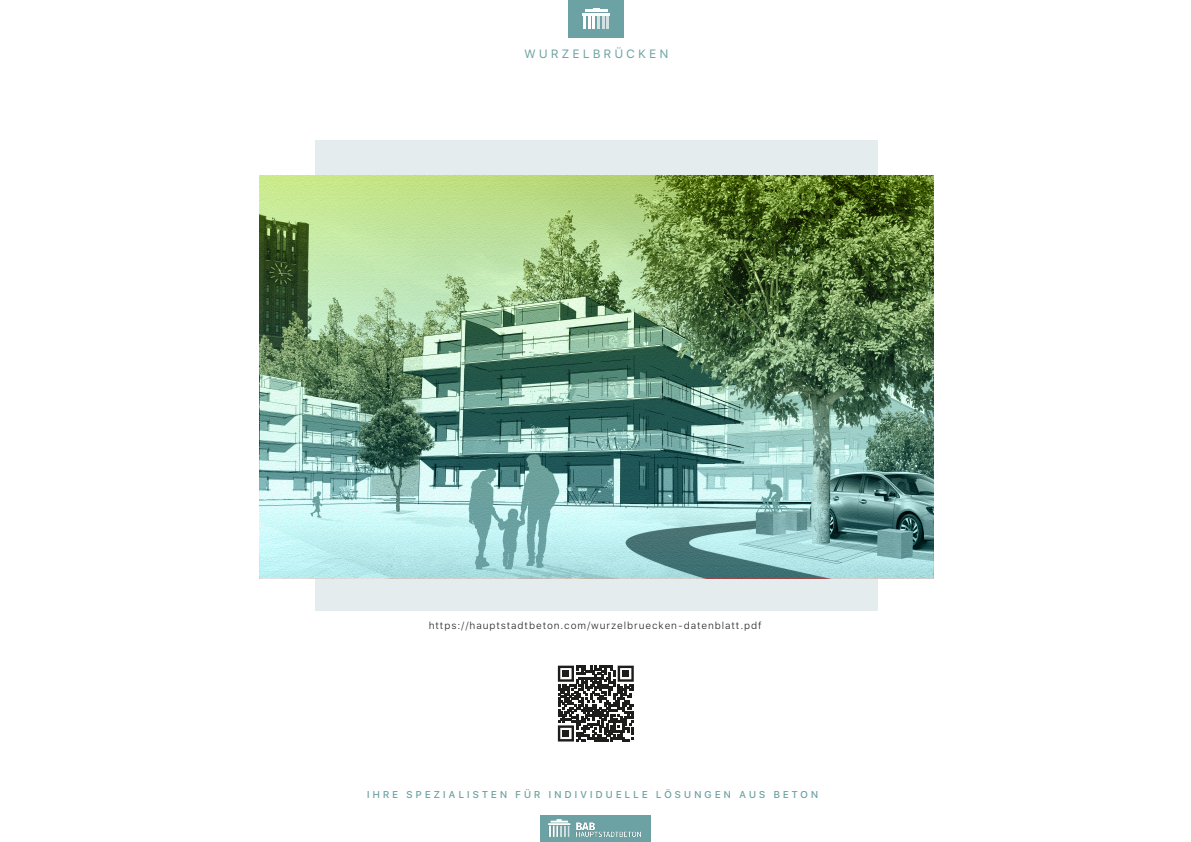
<style>
.page{position:relative;width:1191px;height:842px;background:#fff}
.page>*{position:absolute;margin:0;border:0;box-sizing:border-box;transform-origin:0 0}
.t1{font:12px "SF Pro Display";letter-spacing:.3em;color:#6ca2a4}
.t2{font:300 10px "SF Pro Text";letter-spacing:.09em;color:#1d1d1b}
.t3{font:500 9.9px "SF Pro Display";letter-spacing:.33em;color:#6ca2a4}
</style>
<div class="page">
<div style="left:315px;top:140px;width:562px;height:471px;background:#e5eced"></div>
<div style="left:540px;top:815px;width:111px;height:27px;background:#6ca2a4"></div>
<div style="left:568px;top:0;width:56px;height:38px;background:#6ca2a4"></div>
<img style="left:548px;top:820px;width:92px;height:16px">
<hr style="left:582px;top:13px;width:28px;height:2px;background:#fff">
<hr style="left:585px;top:10px;width:22px;height:2px;background:#fff">
<svg style="left:593px;top:8px;width:6px;height:2px"></svg>
<svg style="left:583px;top:16px;width:26px;height:13px"></svg>
<img style="left:260px;top:176px;width:673px;height:402px">
<svg style="left:558px;top:666px;width:76px;height:75px"></svg>
<div style="left:562px;top:670px;width:7px;height:7px;background:#1d1d1b"></div>
<div style="left:622px;top:670px;width:7px;height:7px;background:#1d1d1b"></div>
<div style="left:562px;top:730px;width:7px;height:7px;background:#1d1d1b"></div>
<p class="t1" style="left:524px;top:45px;width:145px">WURZELBRÜCKEN</p>
<p class="t2" style="left:429px;top:618px;width:334px">https://hauptstadtbeton.com/wurzelbruecken-datenblatt.pdf</p>
<p class="t3" style="left:367px;top:787px;width:452px">IHRE SPEZIALISTEN FÜR INDIVIDUELLE LÖSUNGEN AUS BETON</p>
</div>
